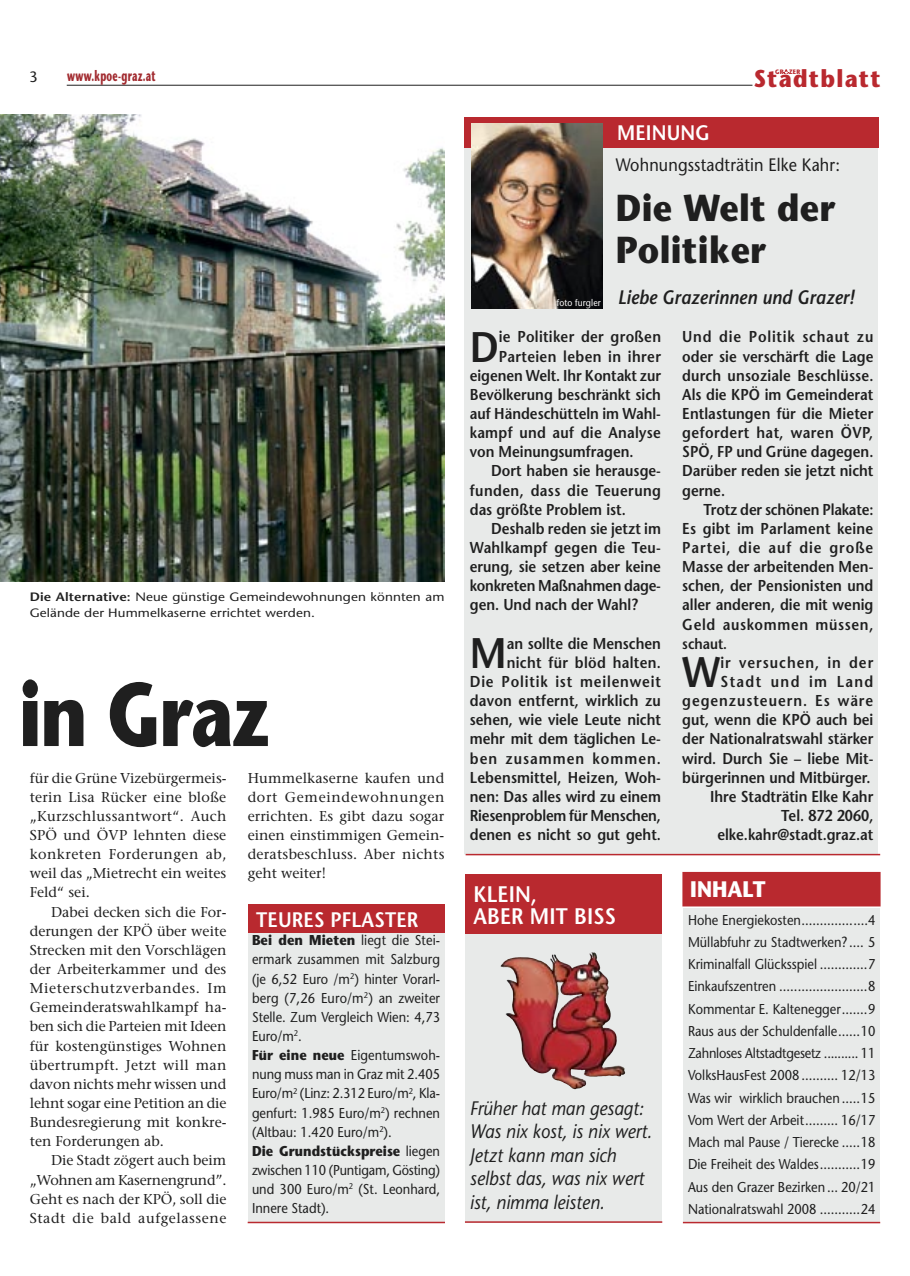
<style>
.page{position:relative;width:910px;height:1276px;background:#fff}
.page>*{position:absolute;margin:0;border:0;box-sizing:border-box;transform-origin:0 0}
.t1{font:700 90px "Stone Sans";letter-spacing:-.025em;color:#1f1f1f;scale:.8 1}
.Fleißtext_Sans{font:600 42.75px "Stone Sans";color:#1f1f1f;scale:.9 1}
.halbtitel_Kolumne{font:700 37.5px/42px "Stone Sans";letter-spacing:.01em;color:#1f1f1f;scale:.9 1}
.Absatzformat_1{font:700 24.3px "Stone Sans";letter-spacing:.06em;color:#b9292f;scale:.9 1}
.Kastentitel{font:600 22.5px/22.5px "Stone Sans";letter-spacing:.01em;color:#fff;scale:.9 1}
.Fleißtext_Sans-2{font:700 22.5px "Stone Sans";color:#fff;scale:.9 1}
.Kastentitel-2{font:600 21px "Stone Sans";letter-spacing:.01em;color:#fff;scale:.9 1}
.Fleißtext_Sans-3{font:italic 19.5px/23.4px "Stone Sans";color:#1f1f1f;scale:.9 1}
.Fleißtext_Sans-4{font:italic 600 19.5px "Stone Sans";color:#1f1f1f;scale:.9 1}
.Bezirkssplitter{font:18px "Stone Sans";letter-spacing:.01em;color:#1f1f1f;scale:.9 1}
.Fleißtext_Sans-5{font:600 15.75px/19.2px "Stone Sans";color:#1f1f1f;text-align:justify;scale:.9 1}
.Fleißtext_Sans-6{font:600 15.75px "Stone Sans";letter-spacing:.02em;color:#1f1f1f;scale:.9 1}
.Fleißtext_Sans-7{font:600 15.75px "Stone Sans";letter-spacing:.025em;color:#1f1f1f;scale:.9 1}
.Absatzformat_1-2{font:700 15px "Stone Sans";letter-spacing:.03em;color:#a22b30;scale:.6 1}
.Fleißtext_Sans-8{font:600 15px "Stone Sans";color:#1f1f1f;scale:.9 1}
.t2{font:15px "Stone Sans";color:#1f1f1f}
.Fließtext{font:14.25px/19.2px "Stone Serif";color:#1f1f1f;text-align:justify}
.Fleißtext_Sans-9{font:14.25px "Stone Sans";color:#1f1f1f;scale:.9 1}
.Text_Kastl{font:14.25px/19.2px "Stone Sans";color:#1f1f1f;text-align:justify;scale:.9 1}
.Fleißtext_Sans-10{font:14.25px "Stone Sans";letter-spacing:-.02em;color:#1f1f1f;scale:.9 1}
.Bildtext{font:12.15px/16.2px "Stone Sans";letter-spacing:.01em;color:#1f1f1f;scale:1.11 1}
.Copyright{font:9.6px "Stone Sans";letter-spacing:.01em;color:#fff;scale:.9 1}
.Absatzformat_1-3{font:700 6.45px "Stone Sans";letter-spacing:.06em;color:#b9292f;scale:.9 1}
.s1{font-weight:600}
.s2{font-weight:700}
</style>
<div class="page">
<hr style="left:67px;top:85px;width:685px;height:1px;background:#1f1f1f">
<svg style="left:783px;top:69px;width:6px;height:5px"></svg>
<div style="left:683px;top:908px;width:197px;height:314px;background:#e8eae9"></div>
<svg style="left:465px;top:933px;width:197px;height:288px;background:#dacac8"></svg>
<div style="left:465px;top:874px;width:197px;height:59px;background:#b9292f"></div>
<hr style="left:465px;top:1221px;width:197px;height:1px;background:#b9292f">
<div style="left:464px;top:146px;width:415px;height:709px;background:#e8eae9"></div>
<div style="left:464px;top:117px;width:415px;height:30px;background:#b9292f"></div>
<img style="left:471px;top:123px;width:132px;height:185px">
<hr style="left:466px;top:854px;width:414px;height:1px;background:#b9292f">
<img style="left:593px;top:952px;width:16px;height:43px">
<div style="left:683px;top:872px;width:197px;height:33px;background:#b9292f"></div>
<div style="left:682px;top:872px;width:199px;height:34px;border:2px solid #b9292f"></div>
<hr style="left:683px;top:1221px;width:197px;height:2px;background:#b9292f">
<img style="left:0;top:115px;width:444px;height:466px">
<div style="left:248px;top:930px;width:196px;height:292px;background:#e8eae9"></div>
<div style="left:248px;top:904px;width:196px;height:28px;background:#b9292f"></div>
<hr style="left:248px;top:1221px;width:197px;height:2px;background:#b9292f">
<p class="Absatzformat_1-3" style="left:775px;top:67px;width:29px">GRAZER</p>
<p class="t2" style="left:29px;top:67px;width:10px">3</p>
<p class="Absatzformat_1-2" style="left:67px;top:66px;width:149px">www.kpoe-graz.at</p>
<p class="Absatzformat_1" style="left:754px;top:64px;width:142px">Stadtblatt</p>
<p class="Kastentitel-2" style="left:617px;top:120px;width:105px">MEINUNG</p>
<p class="Bildtext" style="left:30px;top:588px;width:375px"><span class="s1">Die Alternative:</span> Neue günstige Gemeindewohnungen könnten am<br>Gelände der Hummelkaserne errichtet werden.</p>
<h1 class="t1" style="left:19px;top:658px;width:315px">in Graz</h1>
<p class="Fließtext" style="left:30px;top:768px;width:198px">für die Grüne Vizebürgermeis&shy;terin Lisa Rücker eine bloße „Kurzschlussantwort“. Auch SPÖ und ÖVP lehnten diese konkreten Forderungen ab, weil das „Mietrecht ein weites Feld“ sei.</p>
<p class="Fließtext" style="left:30px;top:902px;width:198px;text-indent:21px">Dabei decken sich die For&shy;derungen der KPÖ über weite Strecken mit den Vorschlägen der Arbeiterkammer und des Mieterschutzverbandes. Im Gemeinderatswahlkampf ha&shy;ben sich die Parteien mit Ideen für kostengünstiges Wohnen übertrumpft. Jetzt will man davon nichts mehr wissen und lehnt sogar eine Petition an die Bundesregierung mit konkre&shy;ten Forderungen ab.</p>
<p class="Fließtext" style="left:30px;top:1150px;width:198px;text-indent:21px">Die Stadt zögert auch beim „Wohnen am Kasernengrund”.<br>Geht es nach der KPÖ, soll die Stadt die bald aufgelassene</p>
<p class="Fließtext" style="left:248px;top:768px;width:198px">Hummelkaserne kaufen und dort Gemeindewohnungen errichten. Es gibt dazu sogar einen einstimmigen Gemein&shy;deratsbeschluss. Aber nichts geht weiter!</p>
<p class="Kastentitel-2" style="left:256px;top:906px;width:182px">TEURES PFLASTER</p>
<p class="Text_Kastl" style="left:252px;top:930px;width:211px"><span class="s2">Bei den Mieten</span> liegt die Stei&shy;ermark zusammen mit Salzburg (je 6,52 Euro /m<sup>2</sup>) hinter Vorarl&shy;berg (7,26 Euro/m<sup>2</sup>) an zweiter Stelle. Zum Vergleich Wien: 4,73<br>Euro/m<sup>2</sup>.</p>
<p class="Text_Kastl" style="left:252px;top:1045px;width:211px"><span class="s2">Für eine neue</span> Eigentumswoh&shy;nung muss man in Graz mit 2.405<br>Euro/m<sup>2</sup> (Linz: 2.312 Euro/m<sup>2</sup>, Kla&shy;genfurt: 1.985 Euro/m<sup>2</sup>) rechnen (Altbau: 1.420 Euro/m<sup>2</sup>).</p>
<p class="Text_Kastl" style="left:252px;top:1141px;width:211px"><span class="s2">Die Grundstückspreise</span> liegen zwischen 110 (Puntigam, Gösting) und 300 Euro/m<sup>2</sup> (St. Leonhard, Innere Stadt).</p>
<p class="Copyright" style="left:557px;top:297px;width:50px">foto furgler</p>
<p class="Bezirkssplitter" style="left:616px;top:153px;width:251px">Wohnungsstadträtin Elke Kahr:</p>
<p class="halbtitel_Kolumne" style="left:616px;top:187px;width:245px">Die Welt der<br>Politiker</p>
<p class="Fleißtext_Sans-4" style="left:618px;top:285px;width:264px">Liebe Grazerinnen und Grazer!</p>
<p class="Fleißtext_Sans" style="left:470px;top:320px;width:34px">D</p>
<p class="Fleißtext_Sans-6" style="left:499px;top:327px;width:182px">ie Politiker der großen</p>
<p class="Fleißtext_Sans-7" style="left:499px;top:346px;width:182px">Parteien leben in ihrer</p>
<p class="Fleißtext_Sans-5" style="left:470px;top:365px;width:214px">eigenen Welt. Ihr Kontakt zur</p>
<p class="Fleißtext_Sans-5" style="left:470px;top:384px;width:214px">Bevölkerung beschränkt sich</p>
<p class="Fleißtext_Sans-5" style="left:470px;top:404px;width:214px">auf Händeschütteln im Wahl-</p>
<p class="Fleißtext_Sans-6" style="left:470px;top:423px;width:214px">kampf und auf die Analyse</p>
<p class="Fleißtext_Sans-5" style="left:470px;top:442px;width:183px">von Meinungsumfragen.</p>
<p class="Fleißtext_Sans-5" style="left:470px;top:461px;width:214px;text-indent:21px">Dort haben sie herausge&shy;funden, dass die Teuerung das größte Problem ist.</p>
<p class="Fleißtext_Sans-5" style="left:470px;top:518px;width:214px;text-indent:21px">Deshalb reden sie jetzt im Wahlkampf gegen die Teu&shy;erung, sie setzen aber keine konkreten Maßnahmen dage&shy;gen. Und nach der Wahl?</p>
<p class="Fleißtext_Sans" style="left:470px;top:626px;width:42px">M</p>
<p class="Fleißtext_Sans-5" style="left:470px;top:633px;width:214px;text-align:right">an sollte die Menschen nicht für blöd halten.<br>Die Politik ist meilenweit davon entfernt, wirklich zu sehen, wie viele Leute nicht mehr mit dem täglichen Le&shy;ben zusammen kommen.<br>Lebensmittel, Heizen, Woh&shy;nen: Das alles wird zu einem<br>Riesenproblem für Menschen, denen es nicht so gut geht.</p>
<p class="Kastentitel" style="left:473px;top:882px;width:160px">KLEIN,<br>ABER MIT BISS</p>
<p class="Fleißtext_Sans-3" style="left:470px;top:1096px;width:204px">Früher hat man gesagt:<br>Was nix kost, is nix wert.<br>Jetzt kann man sich selbst das, was nix wert ist, nimma leisten.</p>
<p class="Fleißtext_Sans-5" style="left:682px;top:327px;width:214px">Und die Politik schaut zu oder sie verschärft die Lage durch unsoziale Beschlüsse.<br>Als die KPÖ im Gemeinderat Entlastungen für die Mieter gefordert hat, waren ÖVP, SPÖ, FP und Grüne dagegen.<br>Darüber reden sie jetzt nicht gerne.</p>
<p class="Fleißtext_Sans-5" style="left:682px;top:499px;width:214px;text-indent:21px">Trotz der schönen Plakate:<br>Es gibt im Parlament keine Partei, die auf die große Masse der arbeitenden Men&shy;schen, der Pensionisten und aller anderen, die mit wenig Geld auskommen müssen,</p>
<p class="Fleißtext_Sans-8" style="left:682px;top:634px;width:51px">schaut.</p>
<p class="Fleißtext_Sans" style="left:682px;top:645px;width:44px">W</p>
<p class="Fleißtext_Sans-5" style="left:682px;top:652px;width:214px;text-align:right">ir versuchen, in der<br>Stadt und im Land gegenzusteuern. Es wäre gut, wenn die KPÖ auch bei der Nationalratswahl stärker wird. Durch Sie – liebe Mit&shy;bürgerinnen und Mitbürger.</p>
<p class="Fleißtext_Sans-5" style="left:710px;top:786px;width:183px">Ihre Stadträtin Elke Kahr</p>
<p class="Fleißtext_Sans-5" style="left:717px;top:805px;width:175px;text-align:right">Tel. 872 2060, elke.kahr@stadt.graz.at</p>
<p class="Fleißtext_Sans-2" style="left:690px;top:875px;width:85px">INHALT</p>
<p class="Fleißtext_Sans-9" style="left:688px;top:911px;width:210px">Hohe Energiekosten ..................4</p>
<p class="Fleißtext_Sans-9" style="left:688px;top:933px;width:210px">Müllabfuhr zu Stadtwerken? .... 5</p>
<p class="Fleißtext_Sans-9" style="left:688px;top:955px;width:210px">Kriminalfall Glücksspiel .............7</p>
<p class="Fleißtext_Sans-9" style="left:688px;top:977px;width:210px">Einkaufszentren ........................8</p>
<p class="Fleißtext_Sans-9" style="left:688px;top:1000px;width:210px">Kommentar E. Kaltenegger .......9</p>
<p class="Fleißtext_Sans-9" style="left:688px;top:1022px;width:210px">Raus aus der Schuldenfalle ......10</p>
<p class="Fleißtext_Sans-10" style="left:688px;top:1044px;width:210px">Zahnloses Altstadtgesetz .......... 11</p>
<p class="Fleißtext_Sans-9" style="left:688px;top:1066px;width:210px">VolksHausFest 2008 .......... 12/13</p>
<p class="Fleißtext_Sans-9" style="left:688px;top:1089px;width:210px">Was wir wirklich brauchen .....15</p>
<p class="Fleißtext_Sans-9" style="left:688px;top:1111px;width:210px">Vom Wert der Arbeit ......... 16/17</p>
<p class="Fleißtext_Sans-9" style="left:688px;top:1133px;width:210px">Mach mal Pause / Tierecke .....18</p>
<p class="Fleißtext_Sans-9" style="left:688px;top:1155px;width:210px">Die Freiheit des Waldes ...........19</p>
<p class="Fleißtext_Sans-9" style="left:688px;top:1178px;width:210px">Aus den Grazer Bezirken ... 20/21</p>
<p class="Fleißtext_Sans-9" style="left:688px;top:1200px;width:210px">Nationalratswahl 2008 ...........24</p>
</div>
